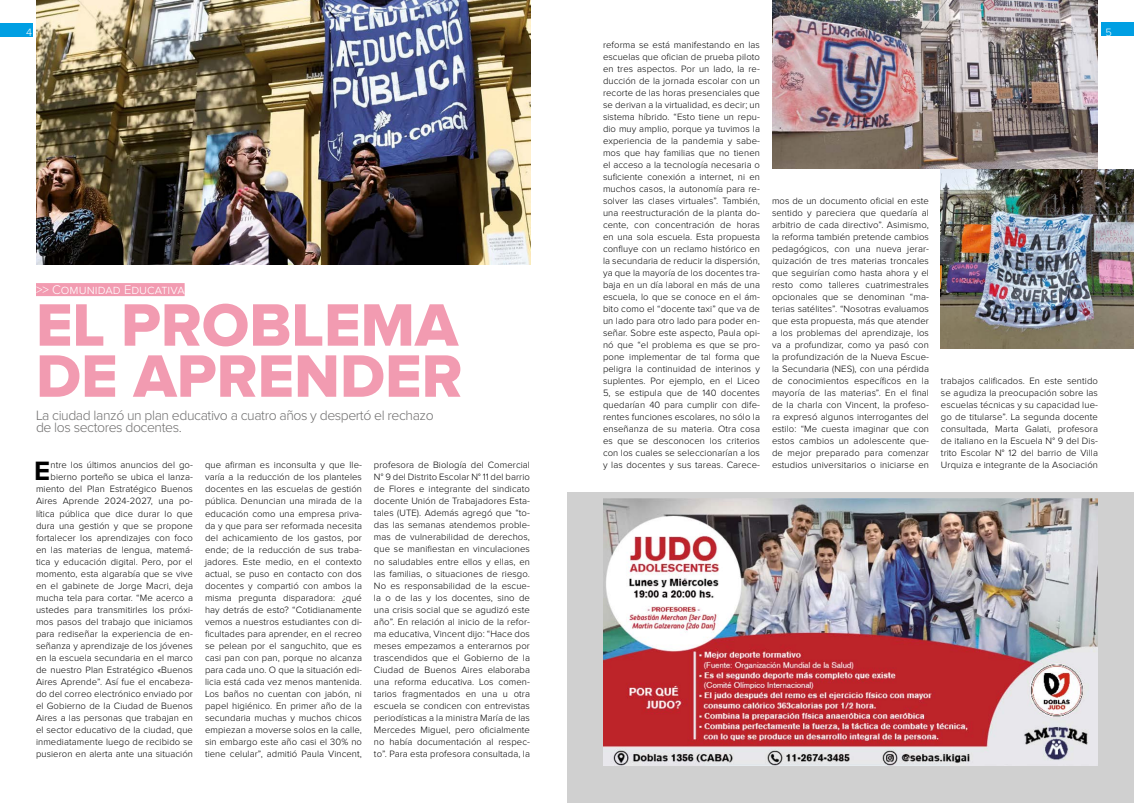
<style>
.page{position:relative;width:1134px;height:803px;background:#fff}
.page>*{position:absolute;margin:0;border:0;box-sizing:border-box;transform-origin:0 0}
.t1{font:62px/51px "Proxima Nova Extrabld";color:#f29bb1}
.t2{font:700 27.5px "Proxima Nova";color:#000}
.t3{font:300 14px/12px "Proxima Nova";letter-spacing:-.03em;color:#706f6f}
.t4{font:300 13px "Proxima Nova";color:#fff}
.t5{font:300 11px "Proxima Nova";color:#fff}
.t6{font:300 9.5px/12px "Proxima Nova";letter-spacing:.01em;color:#000;text-align:justify}
</style>
<div class="page">
<div style="left:1101px;top:23px;width:33px;height:13px;background:#009fe3"></div>
<div style="left:36px;top:283px;width:149px;height:13px;background:#f29bb1"></div>
<div style="left:567px;top:492px;width:567px;height:310px;background:#d0d0d0"></div>
<img style="left:604px;top:498px;width:493px;height:267px">
<div style="left:0;top:23px;width:33px;height:14px;background:#009fe3"></div>
<img style="left:36px;top:0;width:495px;height:264px">
<img style="left:772px;top:0;width:326px;height:168px">
<img style="left:941px;top:169px;width:193px;height:179px">
<p class="t5" style="left:26px;top:27px;width:7px">4</p>
<h3 class="t4" style="left:36px;top:283px;width:150px">&gt;&gt; Comunidad Educativa</h3>
<h1 class="t1" style="left:36px;top:302px;width:428px">EL PROBLEMA<br>DE APRENDER</h1>
<h3 class="t3" style="left:36px;top:410px;width:399px">La ciudad lanzó un plan educativo a cuatro años y despertó el rechazo de los sectores docentes.</h3>
<p class="t6" style="left:36px;top:459px;width:158px;text-align:right">ntre los últimos anuncios del go&shy;bierno porteño se ubica el lanza&shy;miento del Plan Estratégico Buenos Aires Aprende 2024-2027, una po&shy;lítica pública que dice durar lo que dura una gestión y que se propone fortalecer los aprendizajes con foco en las materias de lengua, matemá&shy;tica y educación digital. Pero, por el momento, esta algarabía que se vive en el gabinete de Jorge Macri, deja mucha tela para cortar. “Me acerco a ustedes para transmitirles los próxi&shy;mos pasos del trabajo que iniciamos para rediseñar la experiencia de en&shy;señanza y aprendizaje de los jóvenes en la escuela secundaria en el marco de nuestro Plan Estratégico «Buenos Aires Aprende”. Así fue el encabeza&shy;do del correo electrónico enviado por el Gobierno de la Ciudad de Buenos Aires a las personas que trabajan en el sector educativo de la ciudad, que inmediatamente luego de recibido se pusieron en alerta ante una situación</p>
<h2 class="t2" style="left:34px;top:458px;width:18px">E</h2>
<p class="t6" style="left:205px;top:459px;width:159px">que afirman es inconsulta y que lle&shy;varía a la reducción de los planteles docentes en las escuelas de gestión pública. Denuncian una mirada de la educación como una empresa priva&shy;da y que para ser reformada necesita del achicamiento de los gastos, por ende; de la reducción de sus traba&shy;jadores. Este medio, en el contexto actual, se puso en contacto con dos docentes y compartió con ambos la misma pregunta disparadora: ¿qué hay detrás de esto? “Cotidianamente vemos a nuestros estudiantes con di&shy;ficultades para aprender, en el recreo se pelean por el sanguchito, que es casi pan con pan, porque no alcanza para cada uno. O que la situación edi&shy;licia está cada vez menos mantenida.<br>Los baños no cuentan con jabón, ni papel higiénico. En primer año de la secundaria muchas y muchos chicos empiezan a moverse solos en la calle, sin embargo este año casi el 30% no tiene celular”, admitió Paula Vincent,</p>
<p class="t6" style="left:374px;top:459px;width:157px">profesora de Biología del Comercial N° 9 del Distrito Escolar N° 11 del barrio de Flores e integrante del sindicato docente Unión de Trabajadores Esta&shy;tales (UTE). Además agregó que “to&shy;das las semanas atendemos proble&shy;mas de vulnerabilidad de derechos, que se manifiestan en vinculaciones no saludables entre ellos y ellas, en las familias, o situaciones de riesgo.<br>No es responsabilidad de la escue&shy;la o de las y los docentes, sino de una crisis social que se agudizó este año”. En relación al inicio de la refor&shy;ma educativa, Vincent dijo: “Hace dos meses empezamos a enterarnos por trascendidos que el Gobierno de la Ciudad de Buenos Aires elaboraba una reforma educativa. Los comen&shy;tarios fragmentados en una u otra escuela se condicen con entrevistas periodísticas a la ministra María de las Mercedes Miguel, pero oficialmente no había documentación al respec&shy;to”. Para esta profesora consultada, la</p>
<p class="t6" style="left:603px;top:39px;width:158px">reforma se está manifestando en las escuelas que ofician de prueba piloto en tres aspectos. Por un lado, la re&shy;ducción de la jornada escolar con un recorte de las horas presenciales que se derivan a la virtualidad, es decir; un sistema híbrido. “Esto tiene un repu&shy;dio muy amplio, porque ya tuvimos la experiencia de la pandemia y sabe&shy;mos que hay familias que no tienen el acceso a la tecnología necesaria o suficiente conexión a internet, ni en muchos casos, la autonomía para re&shy;solver las clases virtuales”. También, una reestructuración de la planta do&shy;cente, con concentración de horas en una sola escuela. Esta propuesta confluye con un reclamo histórico en la secundaria de reducir la dispersión, ya que la mayoría de los docentes tra&shy;baja en un día laboral en más de una escuela, lo que se conoce en el ám&shy;bito como el “docente taxi” que va de un lado para otro lado para poder en&shy;señar. Sobre este aspecto, Paula opi&shy;nó que “el problema es que se pro&shy;pone implementar de tal forma que peligra la continuidad de interinos y suplentes. Por ejemplo, en el Liceo 5, se estipula que de 140 docentes quedarían 40 para cumplir con dife&shy;rentes funciones escolares, no sólo la enseñanza de su materia. Otra cosa es que se desconocen los criterios con los cuales se seleccionarían a los y las docentes y sus tareas. Carece-</p>
<p class="t6" style="left:772px;top:195px;width:158px">mos de un documento oficial en este sentido y pareciera que quedaría al arbitrio de cada directivo”. Asimismo, la reforma también pretende cambios pedagógicos, con una nueva jerar&shy;quización de tres materias troncales que seguirían como hasta ahora y el resto como talleres cuatrimestrales opcionales que se denominan “ma&shy;terias satélites”. “Nosotras evaluamos que esta propuesta, más que atender a los problemas del aprendizaje, los va a profundizar, como ya pasó con la profundización de la Nueva Escue&shy;la Secundaria (NES), con una pérdida de conocimientos específicos en la mayoría de las materias”. En el final de la charla con Vincent, la profeso&shy;ra expresó algunos interrogantes del estilo: “Me cuesta imaginar que con estos cambios un adolescente que&shy;de mejor preparado para comenzar estudios universitarios o iniciarse en</p>
<p class="t5" style="left:1106px;top:27px;width:8px">5</p>
<p class="t6" style="left:941px;top:375px;width:158px">trabajos calificados. En este sentido se agudiza la preocupación sobre las escuelas técnicas y su capacidad lue&shy;go de titularse”. La segunda docente consultada, Marta Galati, profesora de italiano en la Escuela N° 9 del Dis&shy;trito Escolar N° 12 del barrio de Villa Urquiza e integrante de la Asociación</p>
</div>
